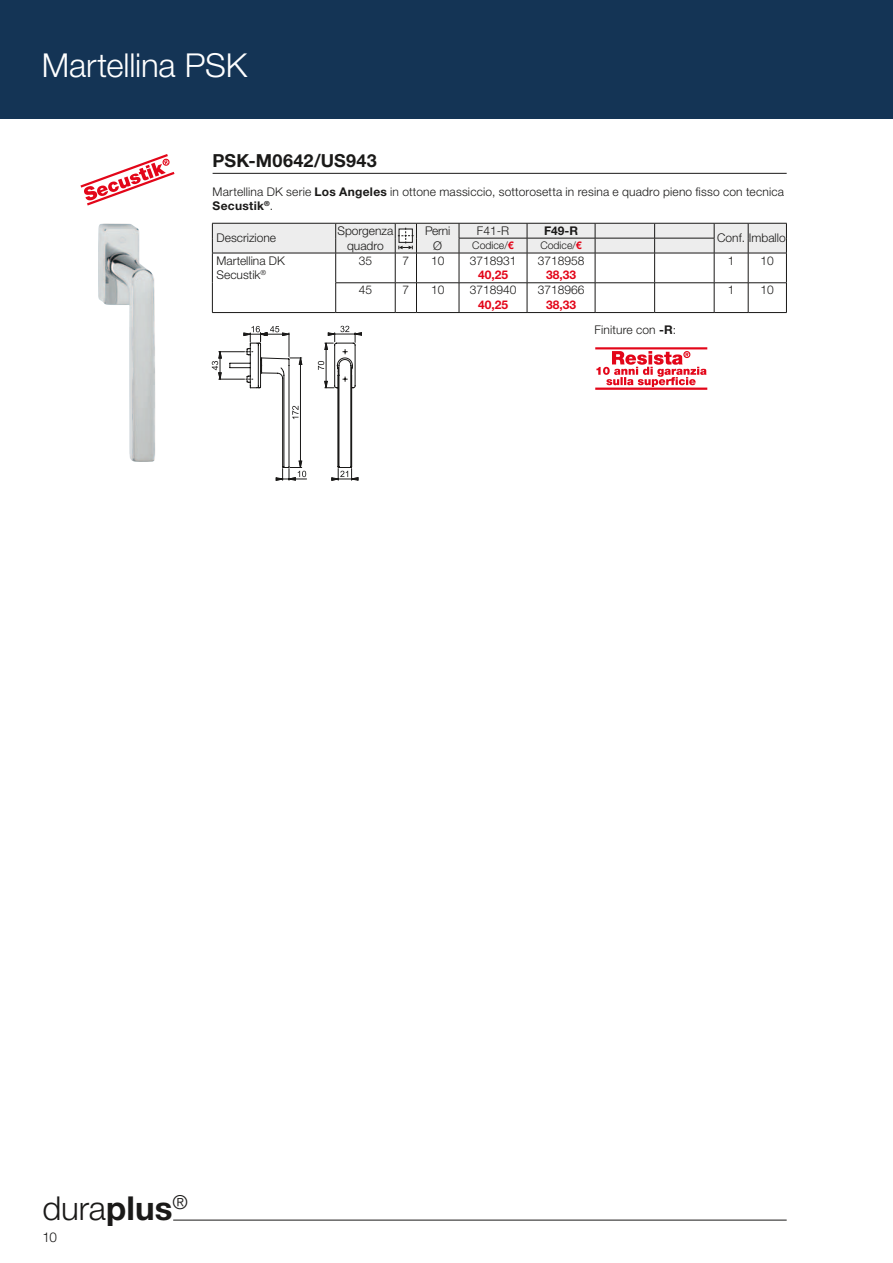
<style>
.page{position:relative;width:893px;height:1263px;background:#fff}
.page>*{position:absolute;margin:0;border:0;box-sizing:border-box;transform-origin:0 0}
.t1{font:300 33px "Helvetica Neue LTW1 G";letter-spacing:-.005em;color:#fff}
.t2{font:300 33px "Helvetica Neue LTW1 G";color:#1a1918}
.t3{font:700 18px "Helvetica Neue LTW1 G";letter-spacing:.015em;color:#1a1918}
.t4{font:300 13.5px "Helvetica Neue LTW1 G";color:#1a1918}
.t5{font:300 12px/14.4px "Helvetica Neue LTW1 G";color:#1a1918}
.t6{font:700 12px "Helvetica Neue LTW1 G";color:#e30619}
.t7{font:700 12px "Helvetica Neue LTW1 G";color:#1a1918}
.t8{font:300 10.5px "Helvetica Neue LTW1 G";color:#1a1918}
.s1{font-weight:700}
.s2{font-weight:700;color:#e30619}
</style>
<div class="page">
<div style="left:0;top:0;width:893px;height:119px;background:#143455"></div>
<img style="left:98px;top:224px;width:57px;height:238px">
<hr style="left:213px;top:173px;width:574px;height:1px;background:#1a1918">
<svg style="left:80px;top:154px;width:95px;height:52px"></svg>
<svg style="left:212px;top:223px;width:575px;height:90px"></svg>
<hr style="left:595px;top:388px;width:112px;height:2px;background:#e30619">
<hr style="left:595px;top:347px;width:112px;height:2px;background:#e30619">
<svg style="left:596px;top:351px;width:110px;height:36px"></svg>
<hr style="left:173px;top:1220px;width:614px;height:1px;background:#1a1918">
<svg style="left:212px;top:326px;width:150px;height:154px"></svg>
<h1 class="t1" style="left:42px;top:45px;width:207px">Martellina PSK</h1>
<h2 class="t3" style="left:213px;top:149px;width:166px">PSK-M0642/US943</h2>
<p class="t5" style="left:213px;top:184px;width:573px">Martellina DK serie <span class="s1">Los Angeles</span> in ottone massiccio, sottorosetta in resina e quadro pieno fisso con tecnica<br><span class="s1">Secustik</span><sup>®</sup>.</p>
<p class="t5" style="left:217px;top:231px;width:61px">Descrizione</p>
<p class="t5" style="left:338px;top:224px;width:57px;text-align:center">Sporgenza quadro</p>
<p class="t5" style="left:425px;top:224px;width:27px;text-align:center">Perni<br>Ø</p>
<p class="t5" style="left:477px;top:223px;width:34px">F41-R</p>
<p class="t7" style="left:544px;top:223px;width:36px">F49-R</p>
<p class="t5" style="left:717px;top:231px;width:70px">Conf. Imballo</p>
<p class="t8" style="left:472px;top:239px;width:43px">Codice/<span class="s2">€</span></p>
<p class="t8" style="left:540px;top:239px;width:43px">Codice/<span class="s2">€</span></p>
<p class="t5" style="left:217px;top:253px;width:70px">Martellina DK<br>Secustik<sup>®</sup></p>
<p class="t5" style="left:359px;top:253px;width:15px">35</p>
<p class="t5" style="left:403px;top:253px;width:8px">7</p>
<p class="t5" style="left:431px;top:253px;width:15px">10</p>
<p class="t5" style="left:470px;top:253px;width:48px">3718931</p>
<p class="t6" style="left:478px;top:267px;width:32px">40,25</p>
<p class="t5" style="left:359px;top:283px;width:15px">45</p>
<p class="t5" style="left:402px;top:283px;width:8px">7</p>
<p class="t5" style="left:431px;top:283px;width:15px">10</p>
<p class="t5" style="left:470px;top:283px;width:48px">3718940</p>
<p class="t6" style="left:478px;top:297px;width:32px">40,25</p>
<p class="t5" style="left:538px;top:253px;width:48px">3718958</p>
<p class="t6" style="left:546px;top:267px;width:32px">38,33</p>
<p class="t5" style="left:538px;top:283px;width:48px">3718966</p>
<p class="t6" style="left:546px;top:297px;width:32px">38,33</p>
<p class="t5" style="left:594px;top:323px;width:83px">Finiture con <span class="s1">-R</span>:</p>
<p class="t5" style="left:728px;top:253px;width:8px">1</p>
<p class="t5" style="left:761px;top:253px;width:15px">10</p>
<p class="t5" style="left:728px;top:283px;width:8px">1</p>
<p class="t5" style="left:761px;top:283px;width:15px">10</p>
<h1 class="t2" style="left:43px;top:1188px;width:147px">dura<span class="s1">plus</span><sup>®</sup></h1>
<p class="t4" style="left:43px;top:1229px;width:16px">10</p>
</div>
